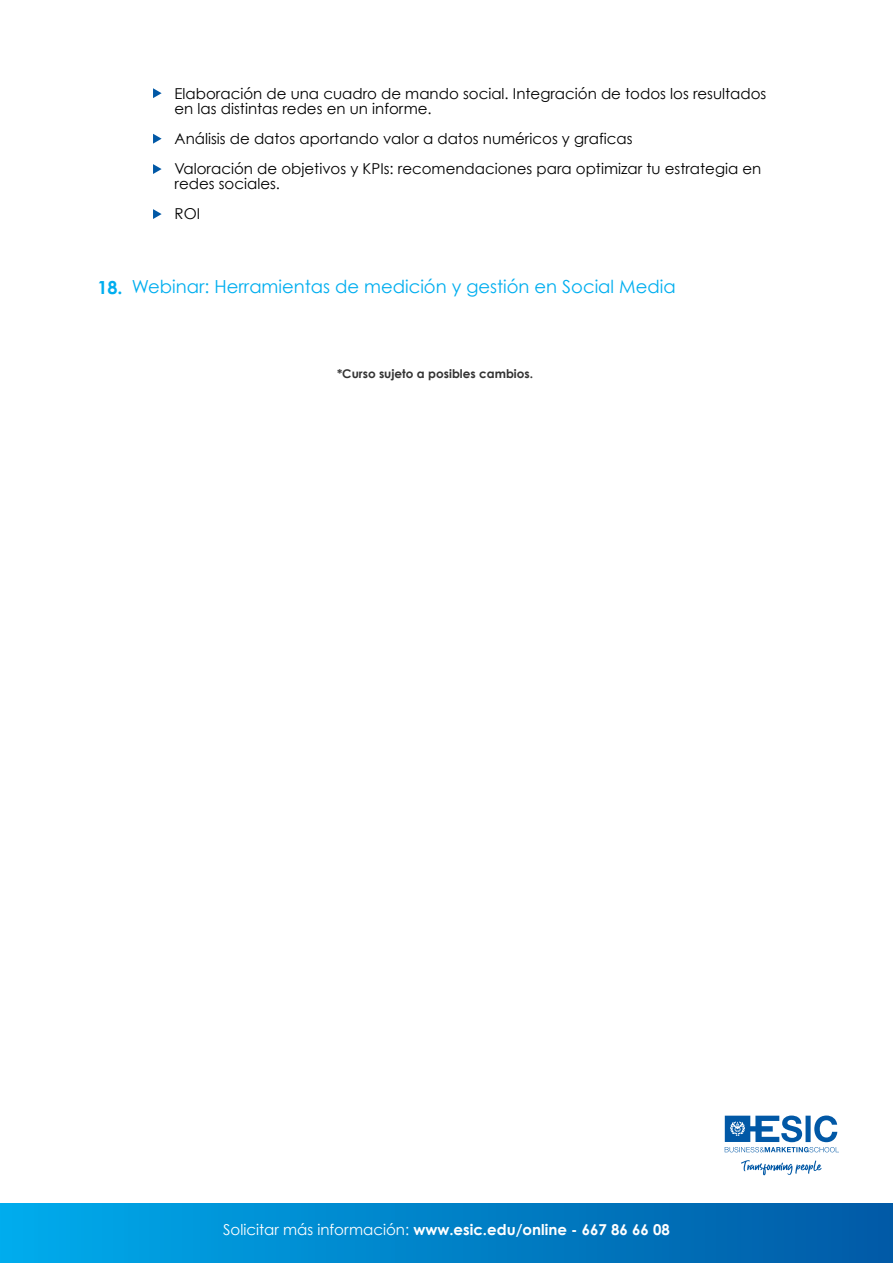
<style>
.page{position:relative;width:893px;height:1263px;background:#fff}
.page>*{position:absolute;margin:0;border:0;box-sizing:border-box;transform-origin:0 0}
.SUBTITULOS{font:18px "Century Gothic";color:#00aeef}
.SUBTITULOS-2{font:700 18px "Century Gothic";color:#00aeef}
.VIÑETAS{font:15px/15px "Century Gothic";color:#000}
.t1{font:700 15px "Century Gothic";color:#fff}
.PIE_DE_PÁGINA{font:700 12px "Century Gothic";color:#333}
.s1{font-weight:400}
</style>
<div class="page">
<div style="left:0;top:1203px;width:893px;height:60px;background:linear-gradient(to right,#00abec,#0159a5)"></div>
<svg style="left:725px;top:1115px;width:114px;height:37px"></svg>
<svg style="left:741px;top:1160px;width:80px;height:15px"></svg>
<svg style="left:153px;top:88px;width:9px;height:10px"></svg>
<svg style="left:153px;top:134px;width:9px;height:10px"></svg>
<svg style="left:153px;top:164px;width:9px;height:10px"></svg>
<svg style="left:153px;top:209px;width:9px;height:10px"></svg>
<p class="VIÑETAS" style="left:175px;top:86px;width:593px">Elaboración de una cuadro de mando social. Integración de todos los resultados en las distintas redes en un informe.</p>
<p class="VIÑETAS" style="left:175px;top:131px;width:459px">Análisis de datos aportando valor a datos numéricos y graficas</p>
<p class="VIÑETAS" style="left:175px;top:161px;width:588px">Valoración de objetivos y KPIs: recomendaciones para optimizar tu estrategia en</p>
<p class="VIÑETAS" style="left:175px;top:176px;width:107px">redes sociales.</p>
<p class="VIÑETAS" style="left:175px;top:206px;width:27px">ROI</p>
<p class="SUBTITULOS-2" style="left:97px;top:274px;width:27px">18.</p>
<p class="SUBTITULOS" style="left:132px;top:275px;width:545px">Webinar: Herramientas de medición y gestión en Social Media</p>
<p class="PIE_DE_PÁGINA" style="left:337px;top:365px;width:198px">*Curso sujeto a posibles cambios.</p>
<p class="t1" style="left:223px;top:1219px;width:448px"><span class="s1">Solicitar más información:</span> www.esic.edu/online - 667 86 66 08</p>
</div>
